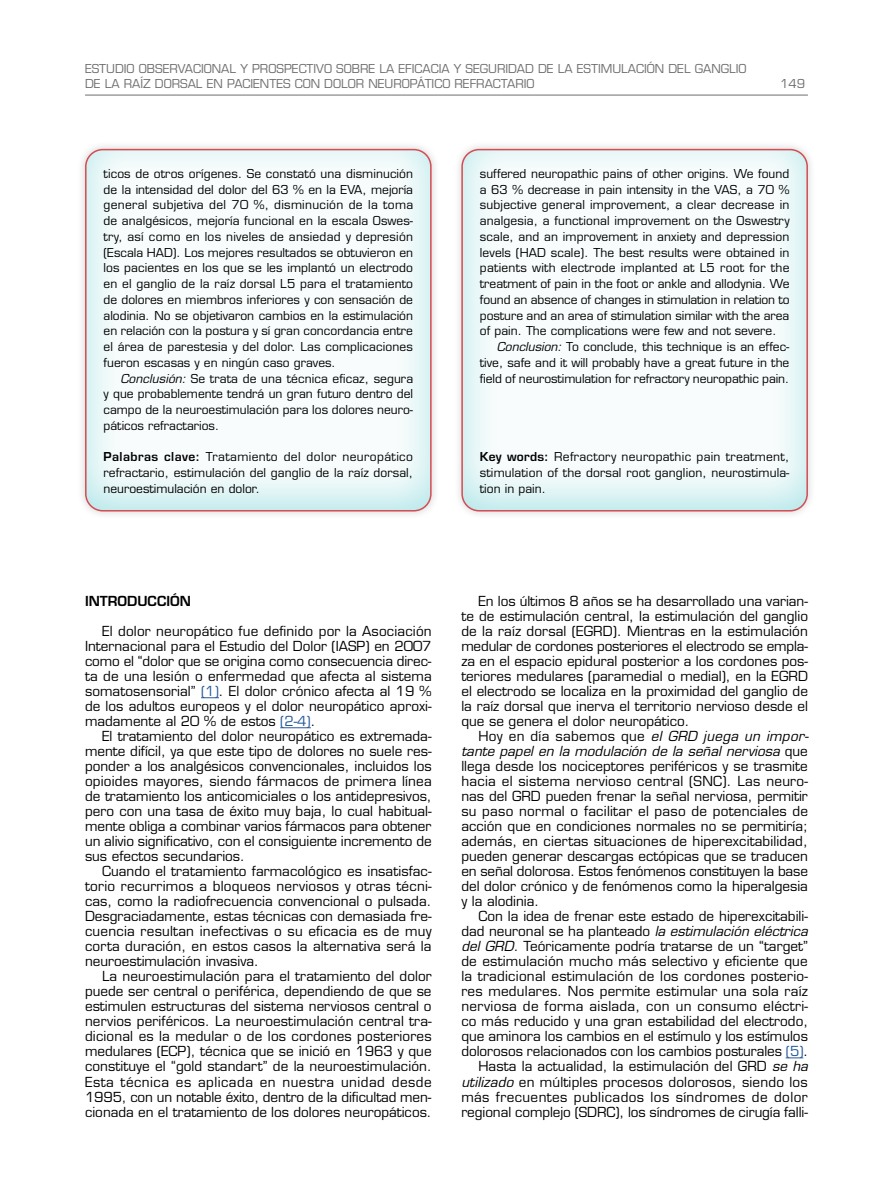
<style>
.page{position:relative;width:893px;height:1191px;background:#fff}
.page>*{position:absolute;margin:0;border:0;box-sizing:border-box;transform-origin:0 0}
.t1{font:13.5px/15px "Eurostile LT Std";color:#000;text-align:justify}
.t2{font:600 13.5px "Eurostile LT Std";color:#000}
.t3{font:12px/15.8px "Eurostile LT Std";color:#000;text-align:justify}
.t4{font:12px/15px "Eurostile LT Std";color:#706f6f}
.s1{font-style:italic}
.s2{font-weight:600}
.s3{color:#275b9b}
</style>
<div class="page">
<hr style="left:85px;top:95px;width:723px;height:1px;background:#706f6f">
<svg style="left:201px;top:697px;width:18px;height:1px"></svg>
<hr style="left:280px;top:727px;width:31px;height:1px;background:#275b9b">
<svg style="left:786px;top:1057px;width:17px;height:1px"></svg>
<div style="left:448px;top:136px;width:372px;height:378px;background:#00b2bb;opacity:.3"></div>
<div style="left:461px;top:149px;width:347px;height:362px;border:2px solid #d64c53;border-radius:17px"></div>
<div style="left:76px;top:140px;width:364px;height:380px;background:#f7f7f7"></div>
<div style="left:72px;top:135px;width:371px;height:377px;background:#00b2bb;opacity:.3"></div>
<div style="left:85px;top:149px;width:347px;height:362px;border:2px solid #d64c53;border-radius:17px"></div>
<p class="t4" style="left:85px;top:61px;width:663px">ESTUDIO OBSERVACIONAL Y PROSPECTIVO SOBRE LA EFICACIA Y SEGURIDAD DE LA ESTIMULACIÓN DEL GANGLIO<br>DE LA RAÍZ DORSAL EN PACIENTES CON DOLOR NEUROPÁTICO REFRACTARIO</p>
<p class="t4" style="left:780px;top:76px;width:26px">149</p>
<p class="t3" style="left:104px;top:166px;width:311px">ticos de otros orígenes. Se constató una disminución de la intensidad del dolor del 63 % en la EVA, mejoría general subjetiva del 70 %, disminución de la toma de analgésicos, mejoría funcional en la escala Oswes&shy;try, así como en los niveles de ansiedad y depresión (Escala HAD). Los mejores resultados se obtuvieron en los pacientes en los que se les implantó un electrodo en el ganglio de la raíz dorsal L5 para el tratamiento de dolores en miembros inferiores y con sensación de alodinia. No se objetivaron cambios en la estimulación en relación con la postura y sí gran concordancia entre el área de parestesia y del dolor. Las complicaciones fueron escasas y en ningún caso graves.</p>
<p class="t3" style="left:104px;top:370px;width:311px;text-indent:17px"><span class="s1">Conclusión:</span> Se trata de una técnica eficaz, segura y que probablemente tendrá un gran futuro dentro del campo de la neuroestimulación para los dolores neuro&shy;páticos refractarios.</p>
<p class="t3" style="left:104px;top:449px;width:311px"><span class="s2">Palabras clave:</span> Tratamiento del dolor neuropático refractario, estimulación del ganglio de la raíz dorsal, neuroestimulación en dolor.</p>
<p class="t3" style="left:480px;top:166px;width:311px">suffered neuropathic pains of other origins. We found a 63 % decrease in pain intensity in the VAS, a 70 % subjective general improvement, a clear decrease in analgesia, a functional improvement on the Oswestry scale, and an improvement in anxiety and depression levels (HAD scale). The best results were obtained in patients with electrode implanted at L5 root for the treatment of pain in the foot or ankle and allodynia. We found an absence of changes in stimulation in relation to posture and an area of stimulation similar with the area of pain. The complications were few and not severe.</p>
<p class="t3" style="left:480px;top:339px;width:311px;text-indent:17px"><span class="s1">Conclusion:</span> To conclude, this technique is an effec&shy;tive, safe and it will probably have a great future in the field of neurostimulation for refractory neuropathic pain.</p>
<p class="t3" style="left:480px;top:449px;width:311px"><span class="s2">Key words:</span> Refractory neuropathic pain treatment, stimulation of the dorsal root ganglion, neurostimula&shy;tion in pain.</p>
<p class="t2" style="left:85px;top:593px;width:107px">INTRODUCCIÓN</p>
<p class="t1" style="left:85px;top:624px;width:348px;text-indent:17px">El dolor neuropático fue definido por la Asociación Internacional para el Estudio del Dolor (IASP) en 2007 como el “dolor que se origina como consecuencia direc&shy;ta de una lesión o enfermedad que afecta al sistema somatosensorial” <span class="s3">(1)</span>. El dolor crónico afecta al 19 % de los adultos europeos y el dolor neuropático aproxi&shy;madamente al 20 % de estos <span class="s3">(2-4)</span>.</p>
<p class="t1" style="left:85px;top:729px;width:348px;text-indent:17px">El tratamiento del dolor neuropático es extremada&shy;mente difícil, ya que este tipo de dolores no suele res&shy;ponder a los analgésicos convencionales, incluidos los opioides mayores, siendo fármacos de primera línea de tratamiento los anticomiciales o los antidepresivos, pero con una tasa de éxito muy baja, lo cual habitual&shy;mente obliga a combinar varios fármacos para obtener un alivio significativo, con el consiguiente incremento de sus efectos secundarios.</p>
<p class="t1" style="left:85px;top:864px;width:348px;text-indent:17px">Cuando el tratamiento farmacológico es insatisfac&shy;torio recurrimos a bloqueos nerviosos y otras técni&shy;cas, como la radiofrecuencia convencional o pulsada.<br>Desgraciadamente, estas técnicas con demasiada fre&shy;cuencia resultan inefectivas o su eficacia es de muy corta duración, en estos casos la alternativa será la neuroestimulación invasiva.</p>
<p class="t1" style="left:85px;top:969px;width:348px;text-indent:17px">La neuroestimulación para el tratamiento del dolor puede ser central o periférica, dependiendo de que se estimulen estructuras del sistema nerviosos central o nervios periféricos. La neuroestimulación central tra&shy;dicional es la medular o de los cordones posteriores medulares (ECP), técnica que se inició en 1963 y que constituye el “gold standart” de la neuroestimulación.<br>Esta técnica es aplicada en nuestra unidad desde 1995, con un notable éxito, dentro de la dificultad men&shy;cionada en el tratamiento de los dolores neuropáticos.</p>
<p class="t1" style="left:461px;top:594px;width:348px;text-indent:17px">En los últimos 8 años se ha desarrollado una varian&shy;te de estimulación central, la estimulación del ganglio de la raíz dorsal (EGRD). Mientras en la estimulación medular de cordones posteriores el electrodo se empla&shy;za en el espacio epidural posterior a los cordones pos&shy;teriores medulares (paramedial o medial), en la EGRD el electrodo se localiza en la proximidad del ganglio de la raíz dorsal que inerva el territorio nervioso desde el que se genera el dolor neuropático.</p>
<p class="t1" style="left:461px;top:729px;width:349px;text-indent:17px">Hoy en día sabemos que <span class="s1">el GRD juega un impor&shy;tante papel en la modulación de la señal nerviosa</span> que llega desde los nociceptores periféricos y se trasmite hacia el sistema nervioso central (SNC). Las neuro&shy;nas del GRD pueden frenar la señal nerviosa, permitir su paso normal o facilitar el paso de potenciales de acción que en condiciones normales no se permitiría; además, en ciertas situaciones de hiperexcitabilidad, pueden generar descargas ectópicas que se traducen en señal dolorosa. Estos fenómenos constituyen la base del dolor crónico y de fenómenos como la hiperalgesia y la alodinia.</p>
<p class="t1" style="left:461px;top:909px;width:348px;text-align:right">Con la idea de frenar este estado de hiperexcitabili&shy;dad neuronal se ha planteado <span class="s1">la estimulación eléctrica del GRD.</span> Teóricamente podría tratarse de un “target” de estimulación mucho más selectivo y eficiente que la tradicional estimulación de los cordones posterio&shy;res medulares. Nos permite estimular una sola raíz nerviosa de forma aislada, con un consumo eléctri&shy;co más reducido y una gran estabilidad del electrodo, que aminora los cambios en el estímulo y los estímulos dolorosos relacionados con los cambios posturales <span class="s3">(5)</span>.<br>Hasta la actualidad, la estimulación del GRD <span class="s1">se ha utilizado</span> en múltiples procesos dolorosos, siendo los más frecuentes publicados los síndromes de dolor regional complejo (SDRC), los síndromes de cirugía falli-</p>
</div>
